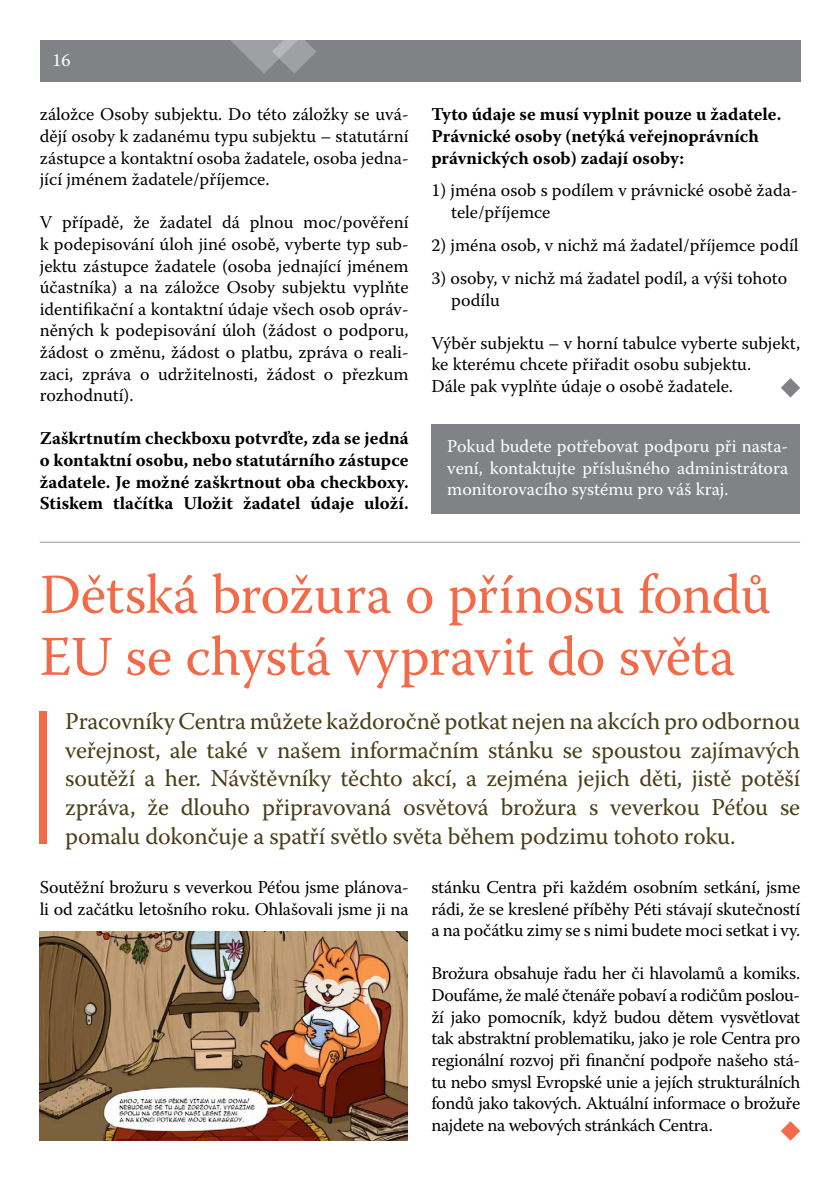
<style>
.page{position:relative;width:840px;height:1191px;background:#fff}
.page>*{position:absolute;margin:0;border:0;box-sizing:border-box;transform-origin:0 0}
.t1{font:56px/62px "Warnock Pro";letter-spacing:-.01em;color:#f26a48}
.t2{font:24px/28.8px "Warnock Pro";letter-spacing:-.01em;color:#4b3d17;text-align:justify}
.t3{font:18px/21.6px "Warnock Pro";color:#000}
.t4{font:700 18px/21.6px "Warnock Pro";color:#000;text-align:justify}
.t5{font:18px/21.6px "Warnock Pro";color:#fff;text-align:justify}
</style>
<div class="page">
<div style="left:40px;top:711px;width:7px;height:133px;background:#f26a48"></div>
<svg style="left:781px;top:1121px;width:18px;height:19px"></svg>
<svg style="left:781px;top:378px;width:18px;height:19px"></svg>
<div style="left:40px;top:40px;width:759px;height:42px;background:#808285"></div>
<svg style="left:231px;top:40px;width:85px;height:34px"></svg>
<div style="left:431px;top:424px;width:368px;height:90px;background:#808285"></div>
<hr style="left:40px;top:542px;width:759px;height:1px;background:#939598">
<img style="left:40px;top:931px;width:367px;height:209px">
<p class="t5" style="left:52px;top:49px;width:20px">16</p>
<p class="t3" style="left:40px;top:103px;width:370px;text-align:justify">záložce Osoby subjektu. Do této záložky se uvá&shy;dějí osoby k zadanému typu subjektu – statutární zástupce a kontaktní osoba žadatele, osoba jedna&shy;jící jménem žadatele/příjemce.</p>
<p class="t3" style="left:40px;top:211px;width:370px;text-align:justify">V případě, že žadatel dá plnou moc/pověření k podepisování úloh jiné osobě, vyberte typ sub&shy;jektu zástupce žadatele (osoba jednající jménem účastníka) a na záložce Osoby subjektu vyplňte identifikační a kontaktní údaje všech osob opráv&shy;něných k podepisování úloh (žádost o podporu, žádost o změnu, žádost o platbu, zpráva o reali&shy;zaci, zpráva o udržitelnosti, žádost o přezkum rozhodnutí).</p>
<p class="t4" style="left:40px;top:427px;width:370px">Zaškrtnutím checkboxu potvrďte, zda se jedná o kontaktní osobu, nebo statutárního zástupce žadatele. Je možné zaškrtnout oba checkboxy.<br>Stiskem tlačítka Uložit žadatel údaje uloží.</p>
<p class="t4" style="left:431px;top:103px;width:351px;text-align:left">Tyto údaje se musí vyplnit pouze u žadatele.<br>Právnické osoby (netýká veřejnoprávních právnických osob) zadají osoby:</p>
<p class="t3" style="left:451px;top:179px;width:348px;text-indent:-20px">1) jména osob s podílem v právnické osobě žada&shy;tele/příjemce</p>
<p class="t3" style="left:431px;top:234px;width:368px">2) jména osob, v nichž má žadatel/příjemce podíl</p>
<p class="t3" style="left:451px;top:267px;width:337px;text-indent:-20px">3) osoby, v nichž má žadatel podíl, a výši tohoto podílu</p>
<p class="t3" style="left:431px;top:332px;width:370px">Výběr subjektu – v horní tabulce vyberte subjekt, ke kterému chcete přiřadit osobu subjektu.<br>Dále pak vyplňte údaje o osobě žadatele.</p>
<p class="t5" style="left:447px;top:435px;width:342px">Pokud budete potřebovat podporu při nasta&shy;vení, kontaktujte příslušného administrátora monitorovacího systému pro váš kraj.</p>
<h1 class="t1" style="left:40px;top:562px;width:732px">Dětská brožura o přínosu fondů<br>EU se chystá vypravit do světa</h1>
<p class="t2" style="left:65px;top:706px;width:736px">Pracovníky Centra můžete každoročně potkat nejen na akcích pro odbornou veřejnost, ale také v našem informačním stánku se spoustou zajímavých soutěží a her. Návštěvníky těchto akcí, a zejména jejich děti, jistě potěší zpráva, že dlouho připravovaná osvětová brožura s veverkou Péťou se pomalu dokončuje a spatří světlo světa během podzimu tohoto roku.</p>
<p class="t3" style="left:40px;top:876px;width:370px">Soutěžní brožuru s veverkou Péťou jsme plánova&shy;li od začátku letošního roku. Ohlašovali jsme ji na</p>
<p class="t3" style="left:431px;top:876px;width:370px;text-align:justify">stánku Centra při každém osobním setkání, jsme rádi, že se kreslené příběhy Péti stávají skutečností a na počátku zimy se s nimi budete moci setkat i vy.</p>
<p class="t3" style="left:431px;top:962px;width:370px;text-align:justify">Brožura obsahuje řadu her či hlavolamů a komiks.<br>Doufáme, že malé čtenáře pobaví a rodičům poslou&shy;ží jako pomocník, když budou dětem vysvětlovat tak abstraktní problematiku, jako je role Centra pro regionální rozvoj při finanční podpoře našeho stá&shy;tu nebo smysl Evropské unie a jejích strukturálních fondů jako takových. Aktuální informace o brožuře najdete na webových stránkách Centra.</p>
</div>
